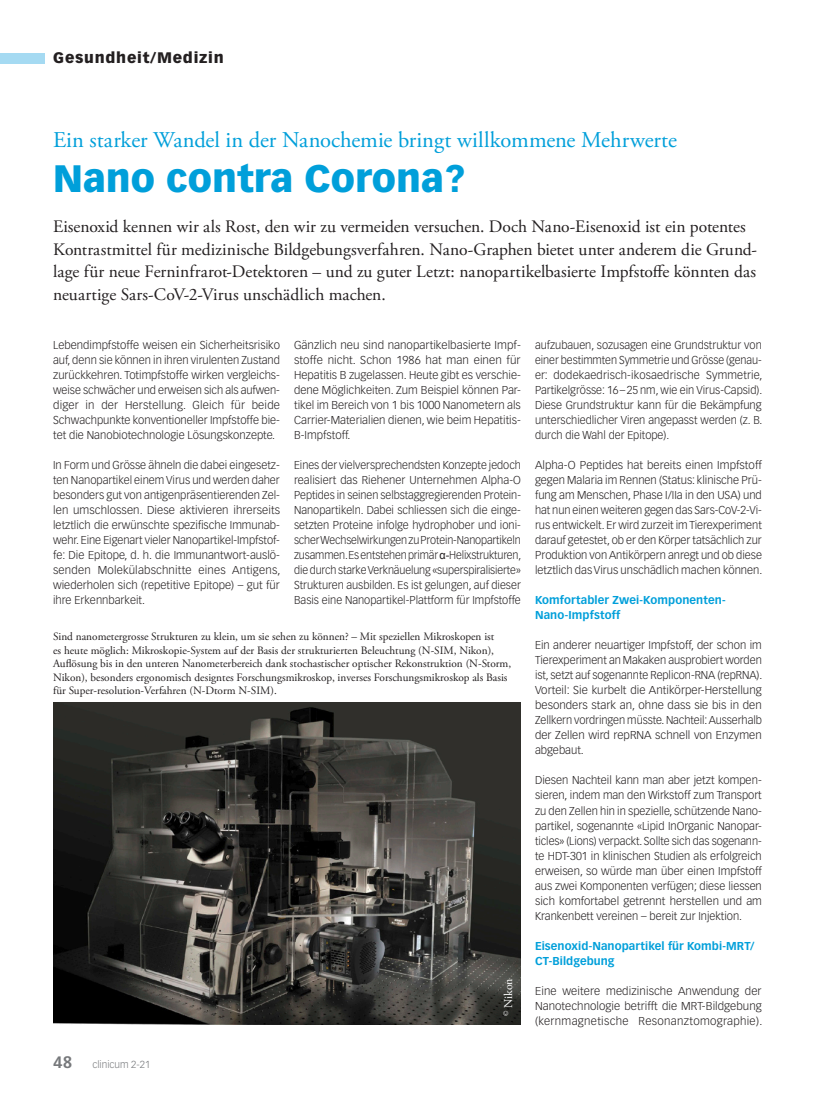
<style>
.page{position:relative;width:815px;height:1099px;background:#fff}
.page>*{position:absolute;margin:0;border:0;box-sizing:border-box;transform-origin:0 0}
.Titel_GM{font:900 37.5px "Vectora LT Std";color:#009fda}
.Obertitel_GM{font:22.5px "Adobe Garamond Pro";color:#009fda}
.Lead{font:17.5px/22.5px "Adobe Garamond Pro";color:#231f20}
.t1{font:900 15px "Vectora LT Std";letter-spacing:.05em;color:#231f20}
.Kastentext{font:11.88px "Adobe Garamond Pro";color:#fff}
.Lauftext{font:300 11.25px/15px "Vectora LT Std";color:#231f20;text-align:justify}
.Legende{font:11.25px/13.5px "Adobe Garamond Pro";color:#231f20}
.ZT_GM{font:700 11.25px/15px "Vectora LT Std";letter-spacing:.005em;color:#009fda}
.t2{font:300 10px "Vectora LT Std";color:#76787b}
.s1{font-family:"Arial";font-weight:400}
.s2{font-weight:700;font-size:16.25px}
</style>
<div class="page">
<div style="left:0;top:53px;width:45px;height:10px;background:#a5daf2"></div>
<img style="left:53px;top:702px;width:468px;height:322px">
<h3 class="t1" style="left:53px;top:49px;width:172px">Gesundheit/Medizin</h3>
<p class="Obertitel_GM" style="left:53px;top:126px;width:625px">Ein starker Wandel in der Nanochemie bringt willkommene Mehrwerte</p>
<p class="Titel_GM" style="left:53px;top:155px;width:413px">Nano contra Corona?</p>
<p class="Lead" style="left:53px;top:216px;width:706px">Eisenoxid kennen wir als Rost, den wir zu vermeiden versuchen. Doch Nano-Eisenoxid ist ein potentes Kontrastmittel für medizinische Bildgebungsverfahren. Nano-Graphen bietet unter anderem die Grund&shy;lage für neue Ferninfrarot-Detektoren – und zu guter Letzt: nanopartikelbasierte Impfstoffe könnten das neuartige Sars-CoV-2-Virus unschädlich machen.</p>
<p class="Lauftext" style="left:53px;top:338px;width:228px">Lebendimpfstoffe weisen ein Sicherheitsrisiko auf, denn sie können in ihren virulenten Zustand zurückkehren. Totimpfstoffe wirken vergleichs&shy;weise schwächer und erweisen sich als aufwen&shy;diger in der Herstellung. Gleich für beide Schwachpunkte konventioneller Impfstoffe bie&shy;tet die Nanobiotechnologie Lösungskonzepte.</p>
<p class="Lauftext" style="left:53px;top:458px;width:229px">In Form und Grösse ähneln die dabei eingesetz&shy;ten Nanopartikel einem Virus und werden daher besonders gut von antigenpräsentierenden Zel&shy;len umschlossen. Diese aktivieren ihrerseits letztlich die erwünschte spezifische Immunab&shy;wehr. Eine Eigenart vieler Nanopartikel-Impfstof&shy;fe: Die Epitope, d. h. die Immunantwort-auslö&shy;senden Molekülabschnitte eines Antigens, wiederholen sich (repetitive Epitope) – gut für ihre Erkennbarkeit.</p>
<p class="Lauftext" style="left:294px;top:338px;width:228px">Gänzlich neu sind nanopartikelbasierte Impf&shy;stoffe nicht. Schon 1986 hat man einen für Hepatitis B zugelassen. Heute gibt es verschie&shy;dene Möglichkeiten. Zum Beispiel können Par&shy;tikel im Bereich von 1 bis 1000 Nanometern als Carrier-Materialien dienen, wie beim Hepatitis-B-Impfstoff.</p>
<p class="Lauftext" style="left:294px;top:458px;width:229px">Eines der vielversprechendsten Konzepte jedoch realisiert das Riehener Unternehmen Alpha-O Peptides in seinen selbstaggregierenden Protein-Nanopartikeln. Dabei schliessen sich die einge&shy;setzten Proteine infolge hydrophober und ioni&shy;scher Wechselwirkungen zu Protein-Nanopartikeln zusammen. Es entstehen primär <span class="s1">α-</span>Helixstrukturen, die durch starke Verknäuelung «superspiralisierte» Strukturen ausbilden. Es ist gelungen, auf dieser Basis eine Nanopartikel-Plattform für Impfstoffe</p>
<p class="Lauftext" style="left:535px;top:338px;width:229px">aufzubauen, sozusagen eine Grundstruktur von einer bestimmten Symmetrie und Grösse (genau&shy;er: dodekaedrisch-ikosaedrische Symmetrie, Partikelgrösse: 16–25 nm, wie ein Virus-Capsid).<br>Diese Grundstruktur kann für die Bekämpfung unterschiedlicher Viren angepasst werden (z. B. durch die Wahl der Epitope).</p>
<p class="Lauftext" style="left:535px;top:458px;width:229px">Alpha-O Peptides hat bereits einen Impfstoff gegen Malaria im Rennen (Status: klinische Prü&shy;fung am Menschen, Phase I/IIa in den USA) und hat nun einen weiteren gegen das Sars-CoV-2-Vi&shy;rus entwickelt. Er wird zurzeit im Tierexperiment darauf getestet, ob er den Körper tatsächlich zur Produktion von Antikörpern anregt und ob diese letztlich das Virus unschädlich machen können.</p>
<p class="ZT_GM" style="left:535px;top:593px;width:192px">Komfortabler Zwei-Komponenten-<br>Nano-Impfstoff</p>
<p class="Lauftext" style="left:535px;top:638px;width:229px">Ein anderer neuartiger Impfstoff, der schon im Tierexperiment an Makaken ausprobiert worden ist, setzt auf sogenannte Replicon-RNA (repRNA).<br>Vorteil: Sie kurbelt die Antikörper-Herstellung besonders stark an, ohne dass sie bis in den Zellkern vordringen müsste. Nachteil: Ausserhalb der Zellen wird repRNA schnell von Enzymen abgebaut.</p>
<p class="Lauftext" style="left:535px;top:773px;width:228px">Diesen Nachteil kann man aber jetzt kompen&shy;sieren, indem man den Wirkstoff zum Transport zu den Zellen hin in spezielle, schützende Nano&shy;partikel, sogenannte «Lipid InOrganic Nanopar&shy;ticles» (Lions) verpackt. Sollte sich das sogenann&shy;te HDT-301 in klinischen Studien als erfolgreich erweisen, so würde man über einen Impfstoff aus zwei Komponenten verfügen; diese liessen sich komfortabel getrennt herstellen und am Krankenbett vereinen – bereit zur Injektion.</p>
<p class="ZT_GM" style="left:535px;top:938px;width:221px">Eisenoxid-Nanopartikel für Kombi-MRT/<br>CT-Bildgebung</p>
<p class="Lauftext" style="left:535px;top:983px;width:229px">Eine weitere medizinische Anwendung der Nanotechnologie betrifft die MRT-Bildgebung (kernmagnetische Resonanztomographie).</p>
<p class="Legende" style="left:53px;top:630px;width:460px">Sind nanometergrosse Strukturen zu klein, um sie sehen zu können? – Mit speziellen Mikroskopen ist<br>es heute möglich: Mikroskopie-System auf der Basis der strukturierten Beleuchtung (N-SIM, Nikon), Auflösung bis in den unteren Nanometerbereich dank stochastischer optischer Rekonstruktion (N-Storm, Nikon), besonders ergonomisch designtes Forschungsmikroskop, inverses Forschungsmikroskop als Basis für Super-resolution-Verfahren (N-Dtorm N-SIM).</p>
<p class="Kastentext" style="left:501px;top:1015px;width:39px;rotate:-90deg"><sup>©</sup> Nikon</p>
<p class="t2" style="left:53px;top:1058px;width:99px"><span class="s2">48</span> clinicum 2-21</p>
</div>
